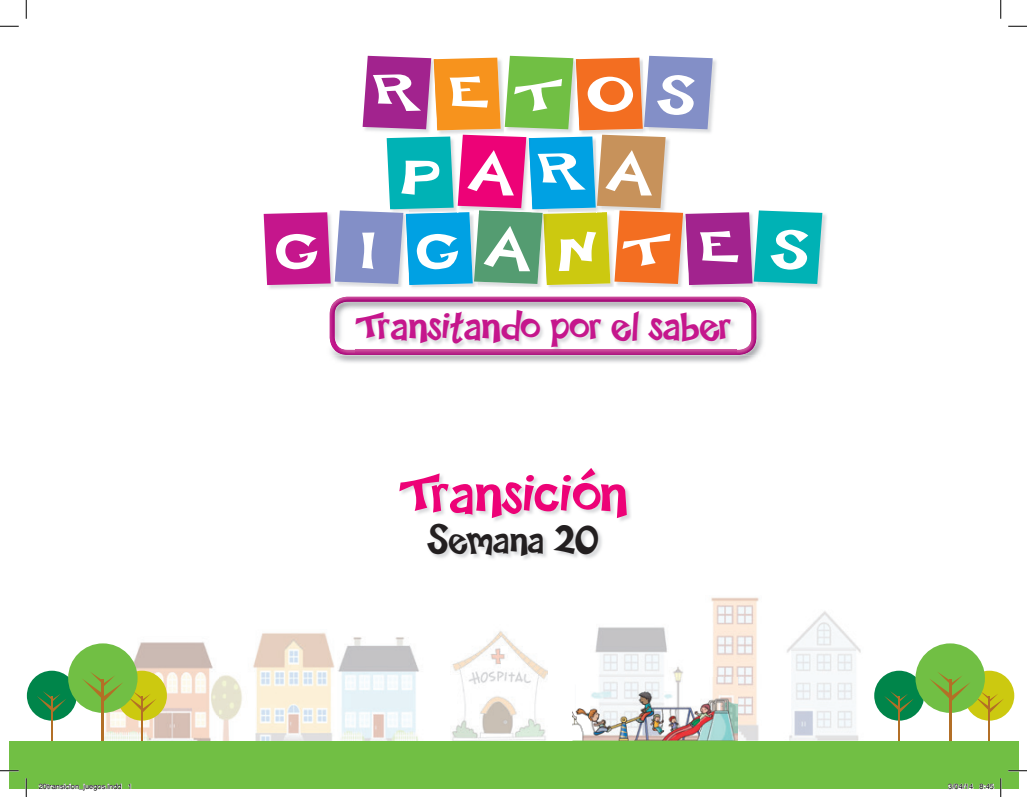
<style>
.page{position:relative;width:1027px;height:797px;background:#fff}
.page>*{position:absolute;margin:0;border:0;box-sizing:border-box;transform-origin:0 0}
.t1{font:62.5px "Happy Sans";letter-spacing:-.005em;color:#ed0277}
.t2{font:43.75px "Happy Sans";letter-spacing:-.005em;color:#c5168c}
.t3{font:41.25px "Happy Sans";letter-spacing:-.005em;color:#231f20}
.t4{font:7.5px "Helvetica";color:#000}
</style>
<div class="page">
<img style="left:401px;top:470px;width:230px;height:89px">
<img style="left:595px;top:597px;width:138px;height:81px">
<img style="left:733px;top:597px;width:142px;height:107px">
<img style="left:738px;top:704px;width:139px;height:36px">
<img style="left:104px;top:632px;width:315px;height:108px">
<div style="left:9px;top:740px;width:1009px;height:48px;background:#71bf44"></div>
<div style="left:964px;top:670px;width:50px;height:50px;background:#ccc910;border-radius:50%"></div>
<hr style="left:988px;top:696px;width:2px;height:44px;background:#b36f26">
<div style="left:874px;top:670px;width:50px;height:50px;background:#00854a;border-radius:50%"></div>
<hr style="left:898px;top:696px;width:2px;height:44px;background:#b36f26">
<svg style="left:884px;top:691px;width:30px;height:22px"></svg>
<div style="left:915px;top:643px;width:70px;height:70px;background:#71bf44;border-radius:50%"></div>
<hr style="left:949px;top:678px;width:2px;height:62px;background:#b36f26">
<svg style="left:929px;top:671px;width:75px;height:42px"></svg>
<div style="left:117px;top:670px;width:50px;height:50px;background:#ccc910;border-radius:50%"></div>
<hr style="left:141px;top:696px;width:2px;height:44px;background:#b36f26">
<div style="left:27px;top:670px;width:50px;height:50px;background:#00854a;border-radius:50%"></div>
<hr style="left:51px;top:696px;width:2px;height:44px;background:#b36f26">
<svg style="left:37px;top:691px;width:29px;height:21px"></svg>
<div style="left:68px;top:643px;width:70px;height:70px;background:#71bf44;border-radius:50%"></div>
<hr style="left:102px;top:678px;width:2px;height:62px;background:#b36f26">
<svg style="left:82px;top:671px;width:75px;height:42px"></svg>
<img style="left:452px;top:631px;width:96px;height:109px">
<img style="left:572px;top:678px;width:166px;height:63px">
<img style="left:822px;top:212px;width:5px;height:62px">
<svg style="left:264px;top:56px;width:558px;height:233px"></svg>
<img style="left:332px;top:306px;width:432px;height:57px">
<img style="left:329px;top:296px;width:430px;height:59px">
<img style="left:330px;top:297px;width:426px;height:58px">
<img style="left:355px;top:310px;width:381px;height:42px">
<svg style="left:0;top:25px;width:19px;height:2px"></svg>
<svg style="left:1008px;top:25px;width:19px;height:2px"></svg>
<svg style="left:0;top:770px;width:19px;height:1px"></svg>
<svg style="left:1008px;top:770px;width:19px;height:1px"></svg>
<svg style="left:25px;top:0;width:2px;height:19px"></svg>
<svg style="left:25px;top:778px;width:2px;height:19px"></svg>
<svg style="left:1000px;top:0;width:1px;height:19px"></svg>
<svg style="left:1000px;top:778px;width:1px;height:19px"></svg>
<svg style="left:38px;top:783px;width:84px;height:6px"></svg>
<svg style="left:128px;top:783px;width:3px;height:6px"></svg>
<svg style="left:948px;top:783px;width:25px;height:6px"></svg>
<svg style="left:979px;top:783px;width:15px;height:6px"></svg>
<h2 class="t2" style="left:356px;top:300px;width:377px">Transitando por el saber</h2>
<h1 class="t1" style="left:400px;top:457px;width:229px">Transición</h1>
<h3 class="t3" style="left:428px;top:515px;width:172px">Semana 20</h3>
<p class="t4" style="left:39px;top:781px;width:95px">20transicion_juegos.indd 1</p>
<p class="t4" style="left:948px;top:781px;width:47px">3/04/14 8:45</p>
</div>
